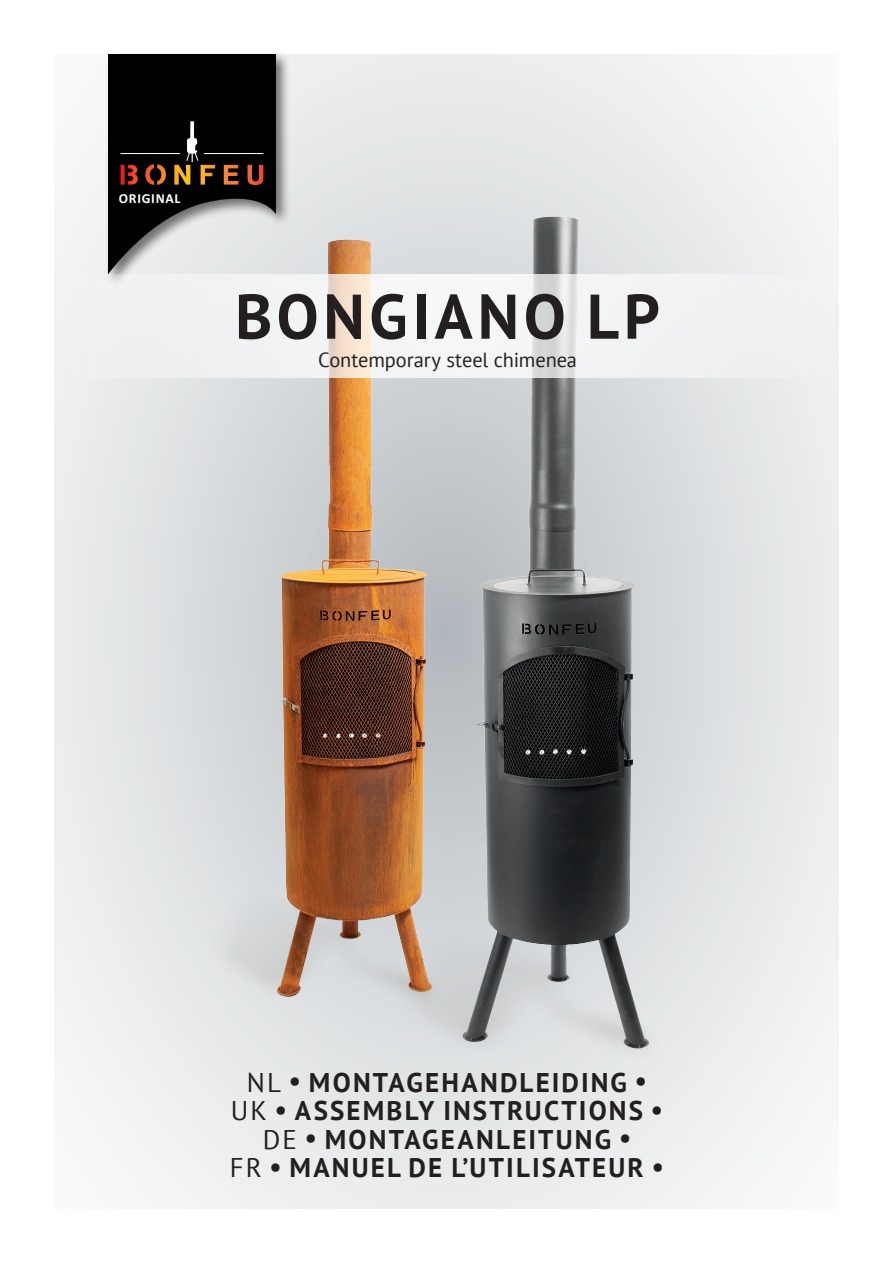
<style>
.page{position:relative;width:893px;height:1263px;background:#fff}
.page>*{position:absolute;margin:0;border:0;box-sizing:border-box;transform-origin:0 0}
.t1{font:700 63px "PT Sans";letter-spacing:.075em;color:#231f20}
.t2{font:700 27px/28.5px "PT Sans";letter-spacing:.08em;color:#231f20;text-align:center}
.t3{font:20.4px "PT Sans";letter-spacing:-.005em;color:#231f20}
.t4{font:700 13.8px "Calibri";letter-spacing:.05em;color:#fff}
.s1{font-weight:400}
</style>
<div class="page">
<div style="left:54px;top:54px;width:785px;height:1155px;background:#eceeef"></div>
<div style="left:105px;top:51px;width:186px;height:237px;background:#231f20;opacity:.6"></div>
<svg style="left:108px;top:54px;width:168px;height:140px;background:#0e0805"></svg>
<hr style="left:121px;top:153px;width:59px;height:1px;background:#fff">
<hr style="left:204px;top:153px;width:59px;height:1px;background:#fff">
<img style="left:105px;top:194px;width:205px;height:851px">
<img style="left:310px;top:169px;width:425px;height:926px">
<svg style="left:105px;top:274px;width:630px;height:104px"></svg>
<p class="t4" style="left:119px;top:190px;width:63px">ORIGINAL</p>
<h1 class="t1" style="left:235px;top:275px;width:426px">BONGIANO LP</h1>
<p class="t3" style="left:318px;top:347px;width:260px">Contemporary steel chimenea</p>
<p class="t2" style="left:230px;top:1067px;width:435px"><span class="s1">NL</span> • MONTAGEHANDLEIDING •<br><span class="s1">UK</span> • ASSEMBLY INSTRUCTIONS •<br><span class="s1">DE</span> • MONTAGEANLEITUNG •<br><span class="s1">FR</span> • MANUEL DE L’UTILISATEUR •</p>
</div>
